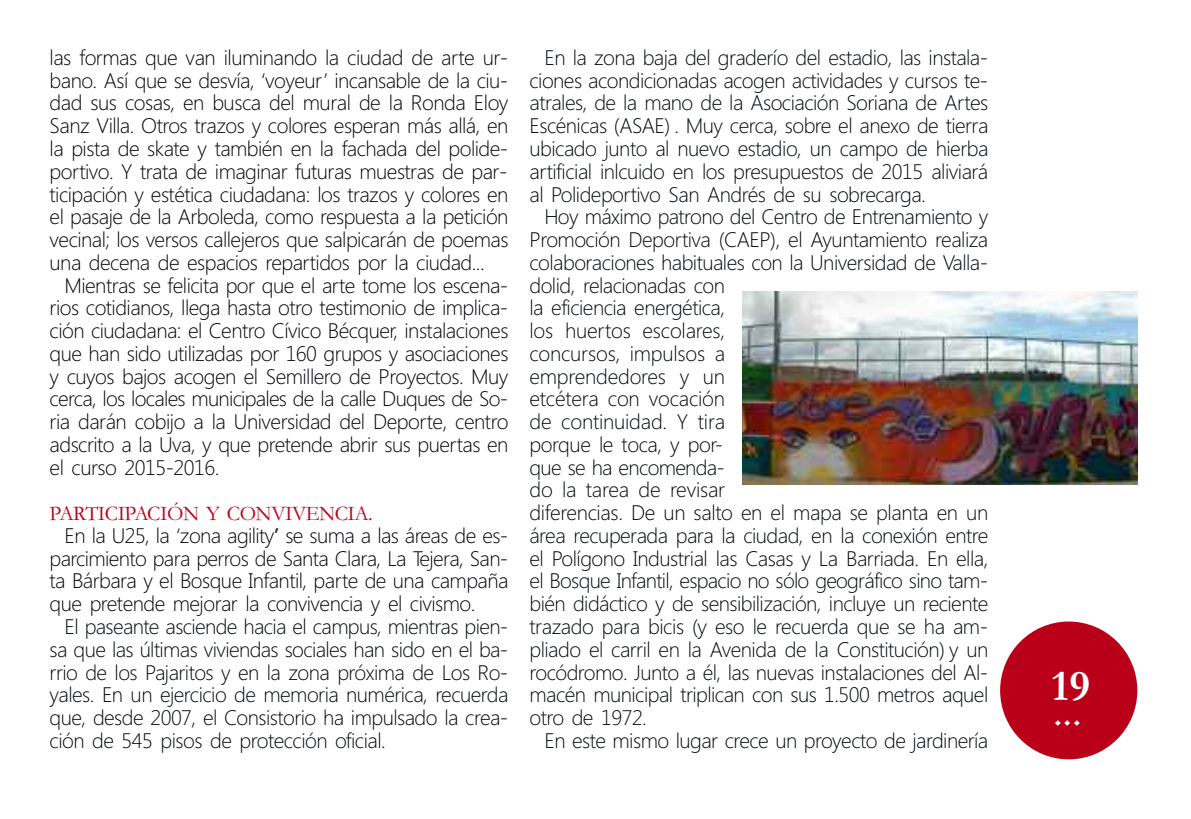
<style>
.page{position:relative;width:1191px;height:819px;background:#fff}
.page>*{position:absolute;margin:0;border:0;box-sizing:border-box;transform-origin:0 0}
.t1{font:700 43.75px "Garamond";color:#fff}
.t2{font:300 21px/22.8px "Segoe UI";letter-spacing:-.025em;color:#00060a;text-align:justify}
.t3{font:300 21px/22.8px "Segoe UI";letter-spacing:-.025em;color:#000006;text-align:justify}
.t4{font:21px "Garamond";letter-spacing:-.025em;color:#ba0019}
</style>
<div class="page">
<div style="left:1000px;top:621px;width:137px;height:138px;background:#ba0019;border-radius:50%"></div>
<img style="left:742px;top:291px;width:395px;height:193px">
<p class="t3" style="left:50px;top:46px;width:460px">las formas que van iluminando la ciudad de arte ur&shy;bano. Así que se desvía, ‘voyeur’ incansable de la ciu&shy;dad sus cosas, en busca del mural de la Ronda Eloy Sanz Villa. Otros trazos y colores esperan más allá, en la pista de skate y también en la fachada del polide&shy;portivo. Y trata de imaginar futuras muestras de par&shy;ticipación y estética ciudadana: los trazos y colores en el pasaje de la Arboleda, como respuesta a la petición vecinal; los versos callejeros que salpicarán de poemas una decena de espacios repartidos por la ciudad...</p>
<p class="t3" style="left:50px;top:274px;width:460px;text-indent:15px">Mientras se felicita por que el arte tome los escena&shy;rios cotidianos, llega hasta otro testimonio de implica&shy;ción ciudadana: el Centro Cívico Bécquer, instalaciones que han sido utilizadas por 160 grupos y asociaciones y cuyos bajos acogen el Semillero de Proyectos. Muy cerca, los locales municipales de la calle Duques de So&shy;ria darán cobijo a la Universidad del Deporte, centro adscrito a la Uva, y que pretende abrir sus puertas en el curso 2015-2016.</p>
<p class="t4" style="left:50px;top:500px;width:325px">PARTICIPACIÓN Y CONVIVENCIA.</p>
<p class="t3" style="left:50px;top:524px;width:460px;text-indent:15px">En la U25, la ‘zona agility’ se suma a las áreas de es&shy;parcimiento para perros de Santa Clara, La Tejera, San&shy;ta Bárbara y el Bosque Infantil, parte de una campaña que pretende mejorar la convivencia y el civismo.</p>
<p class="t2" style="left:50px;top:615px;width:460px;text-indent:15px">El paseante asciende hacia el campus, mientras pien&shy;sa que las últimas viviendas sociales han sido en el ba&shy;rrio de los Pajaritos y en la zona próxima de Los Ro&shy;yales. En un ejercicio de memoria numérica, recuerda que, desde 2007, el Consistorio ha impulsado la crea&shy;ción de 545 pisos de protección oficial.</p>
<p class="t2" style="left:529px;top:46px;width:460px;text-indent:15px">En la zona baja del graderío del estadio, las instala&shy;ciones acondicionadas acogen actividades y cursos te&shy;atrales, de la mano de la Asociación Soriana de Artes Escénicas (ASAE) . Muy cerca, sobre el anexo de tierra ubicado junto al nuevo estadio, un campo de hierba artificial inlcuido en los presupuestos de 2015 aliviará al Polideportivo San Andrés de su sobrecarga.</p>
<p class="t2" style="left:529px;top:206px;width:460px;text-align:left;text-indent:15px">Hoy máximo patrono del Centro de Entrenamiento y Promoción Deportiva (CAEP), el Ayuntamiento realiza colaboraciones habituales con la Universidad de Valla&shy;dolid, relacionadas con<br>la eficiencia energética,<br>los huertos escolares,<br>concursos, impulsos a<br>emprendedores y un<br>etcétera con vocación<br>de continuidad. Y tira<br>porque le toca, y por-<br>que se ha encomenda-<br>do la tarea de revisar<br>diferencias. De un salto en el mapa se planta en un área recuperada para la ciudad, en la conexión entre el Polígono Industrial las Casas y La Barriada. En ella, el Bosque Infantil, espacio no sólo geográfico sino tam&shy;bién didáctico y de sensibilización, incluye un reciente trazado para bicis (y eso le recuerda que se ha am&shy;pliado el carril en la Avenida de la Constitución) y un rocódromo. Junto a él, las nuevas instalaciones del Al&shy;macén municipal triplican con sus 1.500 metros aquel otro de 1972.</p>
<p class="t2" style="left:544px;top:729px;width:445px">En este mismo lugar crece un proyecto de jardinería</p>
<h1 class="t1" style="left:1051px;top:659px;width:40px">19</h1>
</div>
